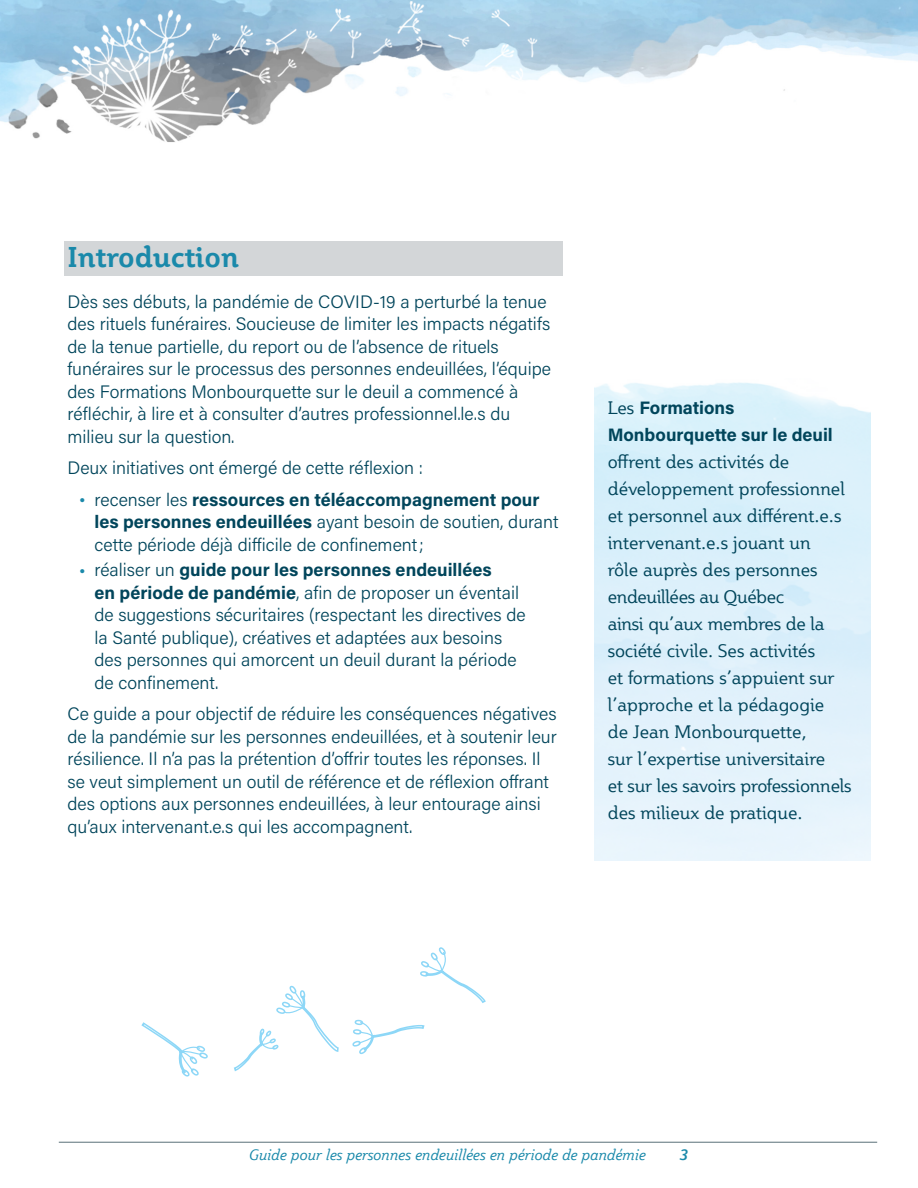
<style>
.page{position:relative;width:918px;height:1188px;background:#fff}
.page>*{position:absolute;margin:0;border:0;box-sizing:border-box;transform-origin:0 0}
.t1{font:700 28.5px "Plume";color:#1a89aa}
.t2{font:300 18px/22.5px "Acumin Pro";color:#01455b}
.t3{font:18px/27px "Plume";color:#01455b}
.t4{font:700 18px/27px "Acumin Pro";color:#01455b}
.t5{font:italic 15px "Plume";color:#1a89aa}
.t6{font:italic 700 15px "Plume";color:#1a89aa}
.s1{font-weight:700}
.s2{font-family:"Plume";font-weight:400}
</style>
<div class="page">
<img style="left:706px;top:0;width:212px;height:91px">
<img style="left:0;top:0;width:706px;height:142px">
<hr style="left:59px;top:1142px;width:818px;height:1px;background:#5a6f78">
<div style="left:64px;top:241px;width:499px;height:35px;background:#d3d6d8"></div>
<svg style="left:141px;top:1022px;width:67px;height:55px"></svg>
<svg style="left:234px;top:985px;width:105px;height:87px"></svg>
<svg style="left:352px;top:1019px;width:73px;height:36px"></svg>
<svg style="left:420px;top:947px;width:66px;height:56px"></svg>
<h1 class="t1" style="left:68px;top:239px;width:173px">Introduction</h1>
<p class="t2" style="left:68px;top:289px;width:485px">Dès ses débuts, la pandémie de COVID-19 a perturbé la tenue des rituels funéraires. Soucieuse de limiter les impacts négatifs de la tenue partielle, du report ou de l’absence de rituels funéraires sur le processus des personnes endeuillées, l’équipe des Formations Monbourquette sur le deuil a commencé à réfléchir, à lire et à consulter d’autres professionnel.le.s du milieu sur la question.</p>
<p class="t2" style="left:94px;top:451px;width:447px;line-height:31.5px;text-indent:-27px">Deux initiatives ont émergé de cette réflexion :<br>recenser les <span class="s1">ressources en téléaccompagnement pour</span></p>
<p class="t2" style="left:94px;top:510px;width:466px"><span class="s1">les personnes endeuillées</span> ayant besoin de soutien, durant cette période déjà difficile de confinement;</p>
<p class="t2" style="left:94px;top:558px;width:433px">réaliser un <span class="s1">guide pour les personnes endeuillées<br>en période de pandémie</span>, afin de proposer un éventail de suggestions sécuritaires (respectant les directives de la Santé publique), créatives et adaptées aux besoins des personnes qui amorcent un deuil durant la période de confinement.</p>
<p class="t2" style="left:68px;top:702px;width:491px">Ce guide a pour objectif de réduire les conséquences négatives de la pandémie sur les personnes endeuillées, et à soutenir leur résilience. Il n’a pas la prétention d’offrir toutes les réponses. Il se veut simplement un outil de référence et de réflexion offrant des options aux personnes endeuillées, à leur entourage ainsi qu’aux intervenant.e.s qui les accompagnent.</p>
<p class="t4" style="left:608px;top:394px;width:227px"><span class="s2">Les</span> Formations<br>Monbourquette sur le deuil</p>
<p class="t3" style="left:608px;top:448px;width:245px">offrent des activités de développement professionnel et personnel aux différent.e.s intervenant.e.s jouant un<br>rôle auprès des personnes endeuillées au Québec<br>ainsi qu’aux membres de la société civile. Ses activités<br>et formations s’appuient sur l’approche et la pédagogie<br>de Jean Monbourquette,<br>sur l’expertise universitaire<br>et sur les savoirs professionnels des milieux de pratique.</p>
<p class="t5" style="left:248px;top:1145px;width:398px">Guide pour les personnes endeuillées en période de pandémie</p>
<p class="t6" style="left:679px;top:1145px;width:10px">3</p>
</div>
